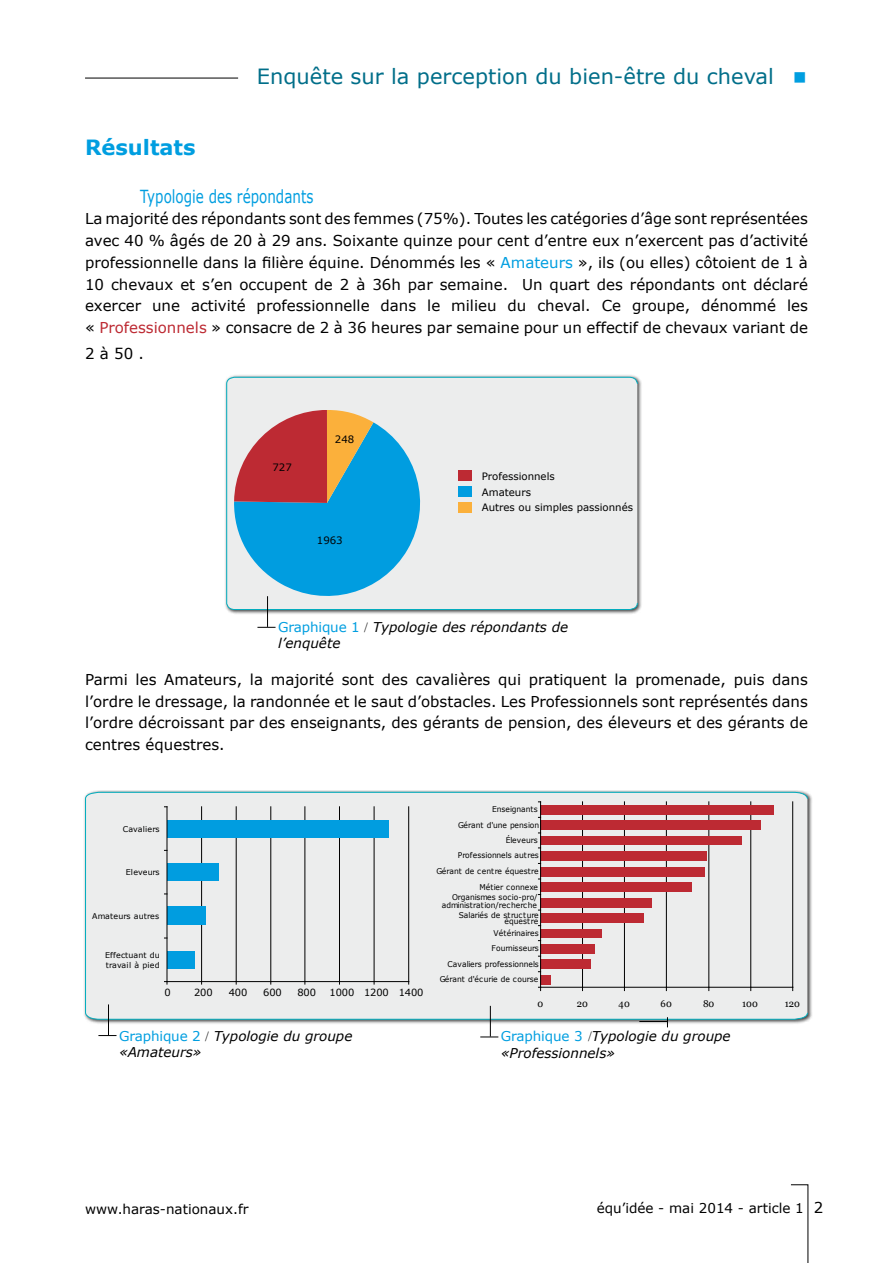
<style>
.page{position:relative;width:893px;height:1263px;background:#fff}
.page>*{position:absolute;margin:0;border:0;box-sizing:border-box;transform-origin:0 0}
.t1{font:21px "Verdana";color:#006e89}
.t2{font:700 21px "Verdana";color:#009ee0}
.t3{font:18px "Verdana";color:#009ee0;scale:.75 1}
.t4{font:15px/21.8px "Verdana";color:#000;text-align:justify}
.t5{font:italic 13.5px/16.5px "Verdana";color:#000}
.t6{font:13.5px "Verdana";color:#000}
.t7{font:10.2px/15.3px "Verdana";color:#000}
.t8{font:9.9px "Verdana";letter-spacing:-.01em;color:#000}
.t9{font:9.9px "Georgia";letter-spacing:.015em;color:#000;scale:.96 1}
.t10{font:7.95px/6.4px "Verdana";letter-spacing:.005em;color:#000;text-align:right;scale:.96 1}
.t11{font:7.95px "Verdana";letter-spacing:-.015em;color:#000;scale:.96 1}
.t12{font:7.95px/10.1px "Verdana";letter-spacing:.025em;color:#000}
.t13{font:7.95px "Verdana";letter-spacing:.005em;color:#000}
.s1{color:#009ee0}
.s2{color:#bd2a33}
.s3{font-style:normal;color:#009ee0}
.s4{font-family:"Times New Roman";font-style:normal}
.s5{font-size:15px}
</style>
<div class="page">
<hr style="left:85px;top:78px;width:153px;height:1px;background:#000">
<svg style="left:791px;top:1184px;width:18px;height:79px"></svg>
<div style="left:224px;top:375px;width:419px;height:240px;background:#000;opacity:.75"></div>
<svg style="left:226px;top:376px;width:412px;height:234px;background:#b7ccd7"></svg>
<div style="left:83px;top:790px;width:729px;height:234px;background:#000;opacity:.75"></div>
<svg style="left:85px;top:791px;width:723px;height:229px;background:#d8d3d6"></svg>
<svg style="left:98px;top:1035px;width:18px;height:1px"></svg>
<hr style="left:108px;top:1004px;width:1px;height:31px;background:#000">
<svg style="left:480px;top:1036px;width:18px;height:1px"></svg>
<hr style="left:490px;top:1006px;width:1px;height:30px;background:#000">
<svg style="left:257px;top:627px;width:19px;height:1px"></svg>
<hr style="left:267px;top:596px;width:1px;height:31px;background:#000">
<svg style="left:639px;top:1017px;width:29px;height:10px"></svg>
<h1 class="t1" style="left:257px;top:63px;width:551px">Enquête sur la perception du bien-être du cheval <span class="s1">■</span></h1>
<h1 class="t2" style="left:85px;top:134px;width:112px">Résultats</h1>
<p class="t3" style="left:140px;top:185px;width:232px">Typologie des répondants</p>
<p class="t4" style="left:85px;top:207px;width:724px">La majorité des répondants sont des femmes (75%). Toutes les catégories d’âge sont représentées avec 40 % âgés de 20 à 29 ans. Soixante quinze pour cent d’entre eux n’exercent pas d’activité professionnelle dans la filière équine. Dénommés les « <span class="s1">Amateurs</span> », ils (ou elles) côtoient de 1 à 10 chevaux et s’en occupent de 2 à 36h par semaine. Un quart des répondants ont déclaré exercer une activité professionnelle dans le milieu du cheval. Ce groupe, dénommé les « <span class="s2">Professionnels</span> » consacre de 2 à 36 heures par semaine pour un effectif de chevaux variant de</p>
<p class="t4" style="left:85px;top:342px;width:60px">2 à 50 .</p>
<p class="t7" style="left:272px;top:459px;width:21px">727</p>
<p class="t7" style="left:335px;top:431px;width:21px">248</p>
<p class="t7" style="left:317px;top:533px;width:27px">1963</p>
<p class="t7" style="left:482px;top:469px;width:153px">Professionnels<br>Amateurs<br>Autres ou simples passionnés</p>
<p class="t5" style="left:278px;top:618px;width:292px"><span class="s3">Graphique 1</span> <span class="s4">/</span> Typologie des répondants de l’enquête</p>
<p class="t4" style="left:85px;top:668px;width:724px">Parmi les Amateurs, la majorité sont des cavalières qui pratiquent la promenade, puis dans l’ordre le dressage, la randonnée et le saut d’obstacles. Les Professionnels sont représentés dans l’ordre décroissant par des enseignants, des gérants de pension, des éleveurs et des gérants de centres équestres.</p>
<p class="t12" style="left:123px;top:824px;width:38px">Cavaliers</p>
<p class="t13" style="left:126px;top:867px;width:35px">Eleveurs</p>
<p class="t13" style="left:92px;top:911px;width:68px">Amateurs autres</p>
<p class="t12" style="left:105px;top:949px;width:56px">Effectuant du travail à pied</p>
<p class="t8" style="left:164px;top:986px;width:8px">0</p>
<p class="t8" style="left:194px;top:986px;width:20px">200</p>
<p class="t8" style="left:229px;top:986px;width:20px">400</p>
<p class="t8" style="left:263px;top:986px;width:20px">600</p>
<p class="t8" style="left:297px;top:986px;width:20px">800</p>
<p class="t8" style="left:329px;top:986px;width:96px">1000 1200 1400</p>
<p class="t10" style="left:492px;top:806px;width:49px">Enseignants</p>
<p class="t11" style="left:458px;top:820px;width:86px">Gérant d'une pension</p>
<p class="t11" style="left:506px;top:835px;width:35px">Éleveurs</p>
<p class="t10" style="left:458px;top:852px;width:86px">Professionnels autres</p>
<p class="t10" style="left:437px;top:868px;width:108px">Gérant de centre équestre</p>
<p class="t10" style="left:479px;top:883px;width:62px">Métier connexe</p>
<p class="t10" style="left:442px;top:893px;width:101px;line-height:7.5px">Organismes socio-pro/ administration/recherche</p>
<p class="t10" style="left:459px;top:911px;width:85px">Salariés de structure équestre</p>
<p class="t10" style="left:493px;top:930px;width:49px">Vétérinaires</p>
<p class="t11" style="left:491px;top:943px;width:51px">Fournisseurs</p>
<p class="t10" style="left:448px;top:960px;width:96px">Cavaliers professionnels</p>
<p class="t10" style="left:440px;top:976px;width:104px">Gérant d'écurie de course</p>
<p class="t9" style="left:537px;top:997px;width:8px">0</p>
<p class="t9" style="left:577px;top:997px;width:13px">20</p>
<p class="t9" style="left:619px;top:997px;width:13px">40</p>
<p class="t9" style="left:660px;top:997px;width:13px">60</p>
<p class="t9" style="left:703px;top:997px;width:13px">80</p>
<p class="t9" style="left:742px;top:997px;width:18px">100</p>
<p class="t9" style="left:785px;top:997px;width:17px">120</p>
<p class="t5" style="left:119px;top:1027px;width:235px"><span class="s3">Graphique 2</span> <span class="s4">/</span> Typologie du groupe «Amateurs»</p>
<p class="t5" style="left:501px;top:1028px;width:231px"><span class="s3">Graphique 3</span> <span class="s4">/</span>Typologie du groupe «Professionnels»</p>
<p class="t6" style="left:85px;top:1201px;width:165px">www.haras-nationaux.fr</p>
<p class="t6" style="left:597px;top:1200px;width:228px">équ’idée - mai 2014 - article 1 <span class="s5">2</span></p>
</div>
